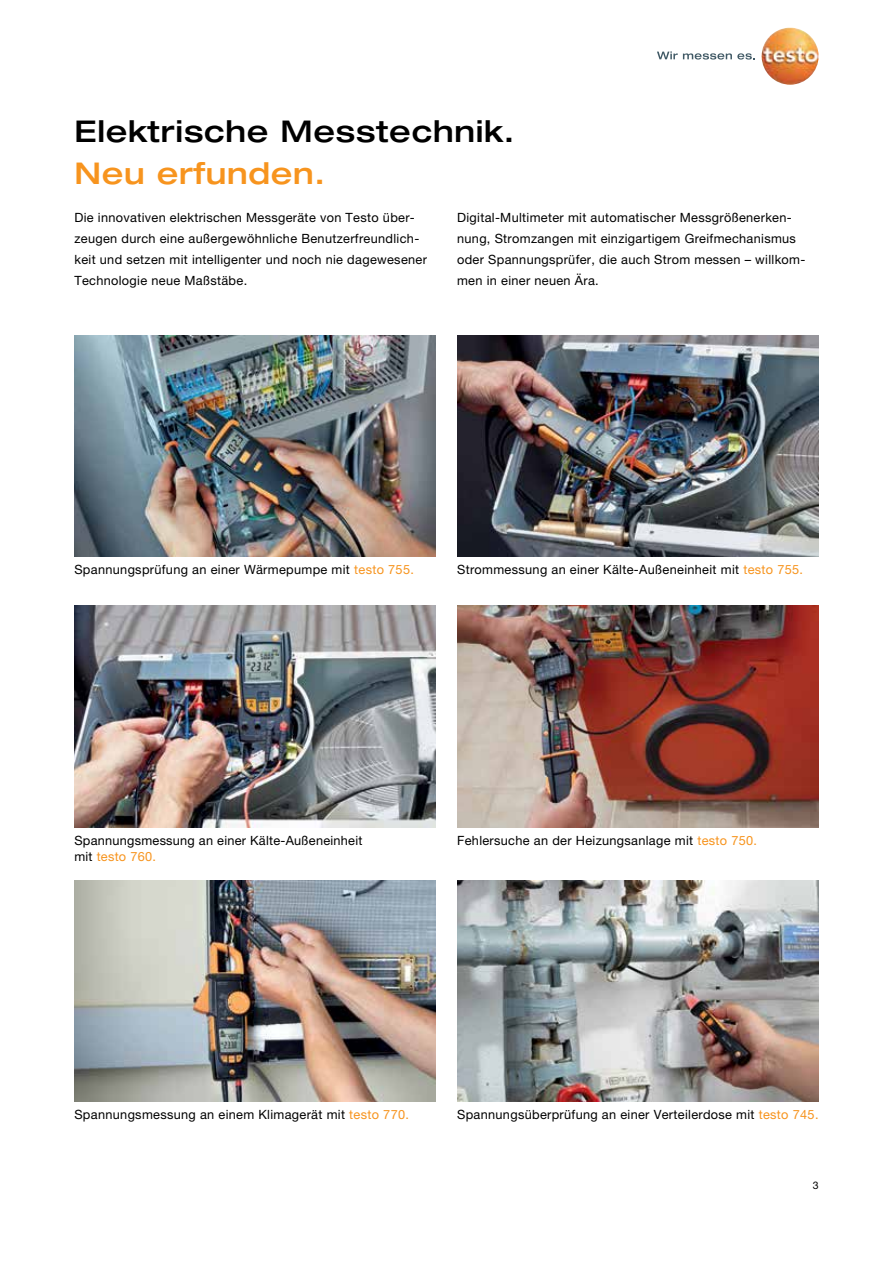
<style>
.page{position:relative;width:893px;height:1263px;background:#fff}
.page>*{position:absolute;margin:0;border:0;box-sizing:border-box;transform-origin:0 0}
.t1{font:500 expanded 30px "Helvetica Neue LTW1 G";letter-spacing:.025em;color:#000}
.t2{font:500 expanded 30px "Helvetica Neue LTW1 G";letter-spacing:.025em;color:#f7941e}
.t3{font:12.75px/21px "Helvetica Neue LTW1 G";letter-spacing:.025em;color:#000}
.t4{font:10.5px "Helvetica Neue LTW1 G";color:#000}
.s1{color:#f7941e}
</style>
<div class="page">
<img style="left:74px;top:336px;width:362px;height:221px">
<img style="left:74px;top:606px;width:362px;height:221px">
<img style="left:457px;top:606px;width:362px;height:221px">
<img style="left:74px;top:880px;width:362px;height:221px">
<img style="left:457px;top:880px;width:362px;height:221px">
<img style="left:457px;top:336px;width:362px;height:221px">
<img style="left:762px;top:28px;width:57px;height:57px;border-radius:28px">
<svg style="left:657px;top:51px;width:98px;height:9px"></svg>
<h1 class="t1" style="left:74px;top:112px;width:441px">Elektrische Messtechnik.</h1>
<h1 class="t2" style="left:74px;top:154px;width:252px">Neu erfunden.</h1>
<p class="t3" style="left:74px;top:207px;width:354px">Die innovativen elektrischen Messgeräte von Testo über&shy;zeugen durch eine außergewöhnliche Benutzerfreundlich&shy;keit und setzen mit intelligenter und noch nie dagewesener Technologie neue Maßstäbe.</p>
<p class="t3" style="left:457px;top:207px;width:350px">Digital-Multimeter mit automatischer Messgrößenerken&shy;nung, Stromzangen mit einzigartigem Greifmechanismus oder Spannungsprüfer, die auch Strom messen – willkom&shy;men in einer neuen Ära.</p>
<p class="t3" style="left:74px;top:559px;width:341px">Spannungsprüfung an einer Wärmepumpe mit <span class="s1">testo 755.</span></p>
<p class="t3" style="left:457px;top:559px;width:347px">Strommessung an einer Kälte-Außeneinheit mit <span class="s1">testo 755.</span></p>
<p class="t3" style="left:74px;top:832px;width:290px;line-height:16.5px">Spannungsmessung an einer Kälte-Außeneinheit mit <span class="s1">testo 760.</span></p>
<p class="t3" style="left:457px;top:829px;width:302px">Fehlersuche an der Heizungsanlage mit <span class="s1">testo 750.</span></p>
<p class="t3" style="left:74px;top:1104px;width:336px">Spannungsmessung an einem Klimagerät mit <span class="s1">testo 770.</span></p>
<p class="t3" style="left:457px;top:1104px;width:363px">Spannungsüberprüfung an einer Verteilerdose mit <span class="s1">testo 745.</span></p>
<p class="t4" style="left:813px;top:1179px;width:7px">3</p>
</div>
